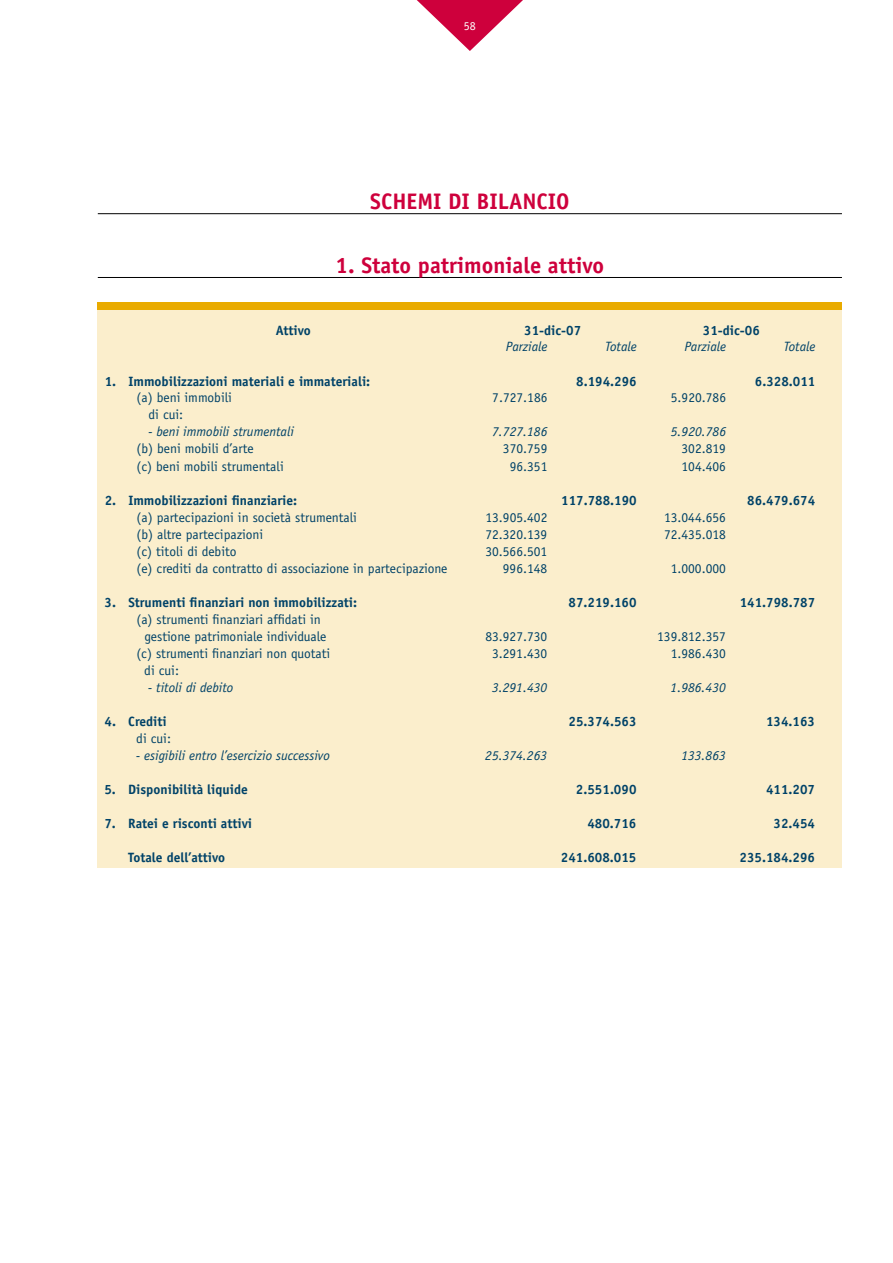
<style>
.page{position:relative;width:893px;height:1263px;background:#fff}
.page>*{position:absolute;margin:0;border:0;box-sizing:border-box;transform-origin:0 0}
.t1{font:700 22.5px "Officina Sans";color:#ce003c}
.t2{font:13.5px/17px "Officina Sans";color:#004268;text-align:center}
.t3{font:700 13.5px "Officina Sans";color:#004268}
.t4{font:italic 13.5px "Officina Sans";color:#004268}
.t5{font:12px "Officina Sans";color:#fff}
</style>
<div class="page">
<svg style="left:417px;top:0;width:106px;height:51px"></svg>
<div style="left:98px;top:302px;width:744px;height:8px;background:#e9ab00"></div>
<div style="left:98px;top:310px;width:744px;height:557px;background:#fbeecc"></div>
<hr style="left:98px;top:277px;width:744px;height:1px;background:#000">
<hr style="left:98px;top:213px;width:744px;height:1px;background:#000">
<p class="t5" style="left:464px;top:19px;width:13px">58</p>
<h1 class="t1" style="left:370px;top:187px;width:201px">SCHEMI DI BILANCIO</h1>
<h1 class="t1" style="left:335px;top:251px;width:270px">1. Stato patrimoniale attivo</h1>
<p class="t3" style="left:276px;top:322px;width:37px">Attivo</p>
<p class="t3" style="left:524px;top:322px;width:59px">31-dic-07</p>
<p class="t3" style="left:703px;top:322px;width:59px">31-dic-06</p>
<p class="t4" style="left:506px;top:339px;width:43px">Parziale</p>
<p class="t4" style="left:605px;top:339px;width:33px">Totale</p>
<p class="t4" style="left:684px;top:339px;width:43px">Parziale</p>
<p class="t4" style="left:784px;top:339px;width:33px">Totale</p>
<p class="t3" style="left:105px;top:373px;width:267px">1. Immobilizzazioni materiali e immateriali:</p>
<p class="t3" style="left:576px;top:373px;width:62px">8.194.296</p>
<p class="t3" style="left:755px;top:373px;width:62px">6.328.011</p>
<p class="t2" style="left:137px;top:389px;width:97px">(a) beni immobili</p>
<p class="t2" style="left:492px;top:389px;width:57px">7.727.186</p>
<p class="t2" style="left:671px;top:389px;width:57px">5.920.786</p>
<p class="t2" style="left:148px;top:406px;width:36px">di cui:</p>
<p class="t4" style="left:148px;top:424px;width:147px">- beni immobili strumentali</p>
<p class="t4" style="left:492px;top:424px;width:57px">7.727.186</p>
<p class="t4" style="left:671px;top:424px;width:57px">5.920.786</p>
<p class="t2" style="left:136px;top:440px;width:119px">(b) beni mobili d’arte</p>
<p class="t2" style="left:503px;top:440px;width:46px">370.759</p>
<p class="t2" style="left:682px;top:440px;width:46px">302.819</p>
<p class="t2" style="left:136px;top:457px;width:149px">(c) beni mobili strumentali</p>
<p class="t2" style="left:510px;top:457px;width:39px">96.351</p>
<p class="t2" style="left:681px;top:457px;width:46px">104.406</p>
<p class="t3" style="left:105px;top:492px;width:194px">2. Immobilizzazioni finanziarie:</p>
<p class="t3" style="left:561px;top:492px;width:77px">117.788.190</p>
<p class="t3" style="left:747px;top:492px;width:70px">86.479.674</p>
<p class="t2" style="left:136px;top:508px;width:222px">(a) partecipazioni in società strumentali</p>
<p class="t2" style="left:485px;top:508px;width:63px">13.905.402</p>
<p class="t2" style="left:664px;top:508px;width:63px">13.044.656</p>
<p class="t2" style="left:136px;top:525px;width:128px">(b) altre partecipazioni</p>
<p class="t2" style="left:485px;top:525px;width:63px">72.320.139</p>
<p class="t2" style="left:664px;top:525px;width:63px">72.435.018</p>
<p class="t2" style="left:136px;top:542px;width:102px">(c) titoli di debito</p>
<p class="t2" style="left:485px;top:542px;width:63px">30.566.501</p>
<p class="t2" style="left:136px;top:559px;width:313px">(e) crediti da contratto di associazione in partecipazione</p>
<p class="t2" style="left:503px;top:559px;width:46px">996.148</p>
<p class="t2" style="left:671px;top:559px;width:57px">1.000.000</p>
<p class="t3" style="left:105px;top:594px;width:254px">3. Strumenti finanziari non immobilizzati:</p>
<p class="t3" style="left:569px;top:594px;width:70px">87.219.160</p>
<p class="t3" style="left:740px;top:594px;width:77px">141.798.787</p>
<p class="t2" style="left:136px;top:610px;width:192px">(a) strumenti finanziari affidati in gestione patrimoniale individuale</p>
<p class="t2" style="left:485px;top:628px;width:63px">83.927.730</p>
<p class="t2" style="left:657px;top:628px;width:70px">139.812.357</p>
<p class="t2" style="left:136px;top:645px;width:196px">(c) strumenti finanziari non quotati</p>
<p class="t2" style="left:492px;top:645px;width:57px">3.291.430</p>
<p class="t2" style="left:671px;top:645px;width:57px">1.986.430</p>
<p class="t2" style="left:144px;top:662px;width:36px">di cui:</p>
<p class="t4" style="left:148px;top:679px;width:87px">- titoli di debito</p>
<p class="t4" style="left:492px;top:679px;width:57px">3.291.430</p>
<p class="t4" style="left:671px;top:679px;width:57px">1.986.430</p>
<p class="t3" style="left:105px;top:713px;width:64px">4. Crediti</p>
<p class="t3" style="left:568px;top:713px;width:70px">25.374.563</p>
<p class="t3" style="left:766px;top:713px;width:51px">134.163</p>
<p class="t2" style="left:136px;top:730px;width:36px">di cui:</p>
<p class="t4" style="left:136px;top:747px;width:195px">- esigibili entro l’esercizio successivo</p>
<p class="t4" style="left:485px;top:747px;width:63px">25.374.263</p>
<p class="t4" style="left:681px;top:747px;width:46px">133.863</p>
<p class="t3" style="left:104px;top:781px;width:145px">5. Disponibilità liquide</p>
<p class="t3" style="left:576px;top:781px;width:62px">2.551.090</p>
<p class="t3" style="left:766px;top:781px;width:51px">411.207</p>
<p class="t3" style="left:104px;top:815px;width:149px">7. Ratei e risconti attivi</p>
<p class="t3" style="left:587px;top:815px;width:51px">480.716</p>
<p class="t3" style="left:773px;top:815px;width:43px">32.454</p>
<p class="t3" style="left:128px;top:849px;width:98px">Totale dell’attivo</p>
<p class="t3" style="left:561px;top:849px;width:77px">241.608.015</p>
<p class="t3" style="left:739px;top:849px;width:77px">235.184.296</p>
</div>
